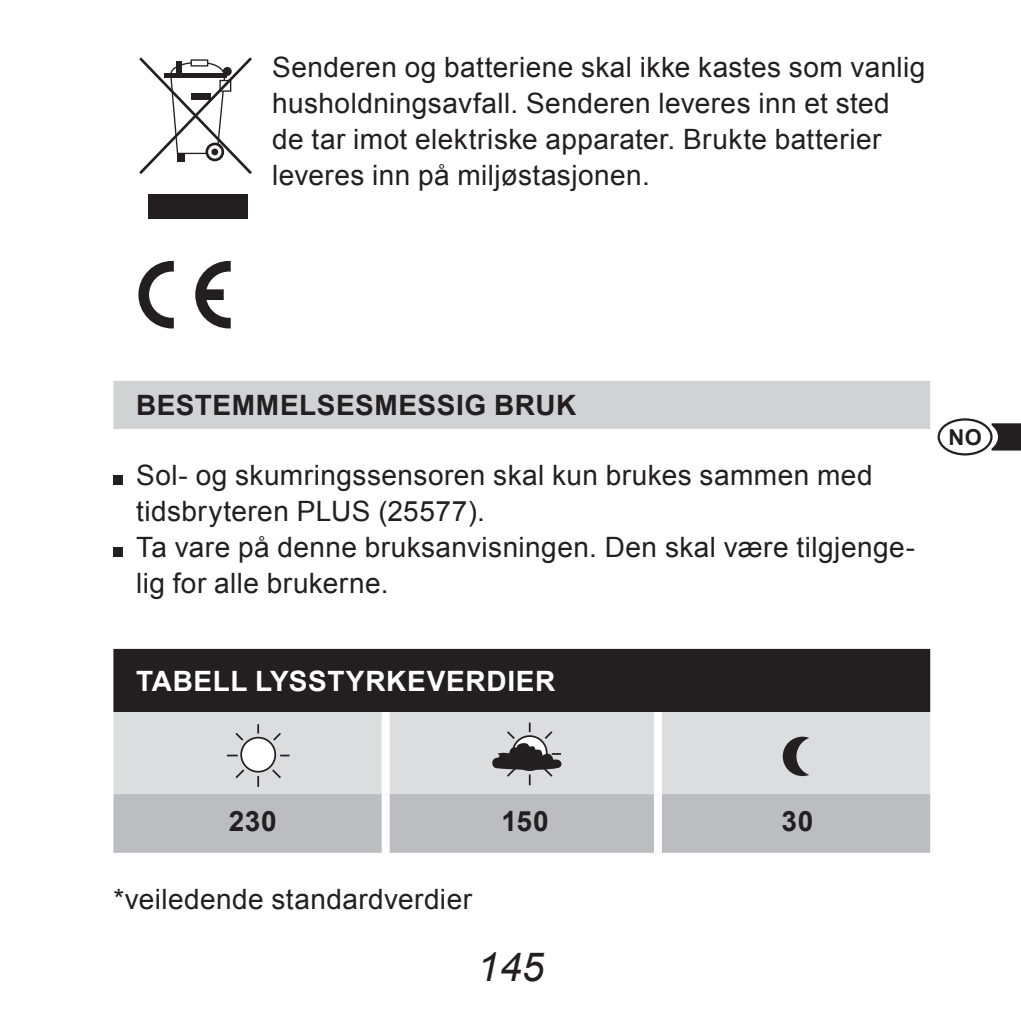
<style>
.page{position:relative;width:1021px;height:1021px;background:#fff}
.page>*{position:absolute;margin:0;border:0;box-sizing:border-box;transform-origin:0 0}
.t1{font:italic 40px "Arial";color:#231f20}
.t2{font:28px/36px "Arial";letter-spacing:.015em;color:#231f20}
.t3{font:700 28px "Arial";letter-spacing:.02em;color:#231f20}
.t4{font:700 28px "Arial";letter-spacing:.025em;color:#fff}
.t5{font:700 22px "Arial";color:#231f20}
</style>
<div class="page">
<svg style="left:991px;top:423px;width:29px;height:27px"></svg>
<div style="left:937px;top:418px;width:55px;height:37px;border:2px solid #231f20;border-radius:50%"></div>
<div style="left:113px;top:381px;width:817px;height:48px;background:#d1d2d4"></div>
<div style="left:113px;top:475px;width:9px;height:9px;background:#231f20"></div>
<div style="left:113px;top:547px;width:9px;height:9px;background:#231f20"></div>
<div style="left:148px;top:193px;width:99px;height:25px;background:#231f20"></div>
<svg style="left:139px;top:57px;width:113px;height:117px"></svg>
<div style="left:191px;top:93px;width:20px;height:7px;background:#231f20"></div>
<svg style="left:207px;top:144px;width:16px;height:16px"></svg>
<div style="left:205px;top:143px;width:19px;height:18px;border:3px solid #231f20;border-radius:50%"></div>
<div style="left:211px;top:148px;width:7px;height:7px;background:#231f20;border-radius:50%"></div>
<div style="left:113px;top:649px;width:817px;height:63px;background:#231f20"></div>
<div style="left:113px;top:712px;width:817px;height:82px;background:#dcdddf"></div>
<div style="left:113px;top:794px;width:817px;height:58px;background:#bcbdc0"></div>
<div style="left:382px;top:712px;width:8px;height:82px;background:#fff"></div>
<div style="left:382px;top:794px;width:8px;height:58px;background:#fff"></div>
<div style="left:654px;top:712px;width:8px;height:82px;background:#fff"></div>
<div style="left:654px;top:794px;width:8px;height:58px;background:#fff"></div>
<svg style="left:782px;top:736px;width:27px;height:40px"></svg>
<svg style="left:490px;top:722px;width:73px;height:63px"></svg>
<svg style="left:227px;top:754px;width:11px;height:2px"></svg>
<svg style="left:280px;top:754px;width:9px;height:2px"></svg>
<div style="left:241px;top:737px;width:34px;height:34px;background:#fff;border-radius:50%"></div>
<div style="left:240px;top:736px;width:36px;height:36px;border:2px solid #231f20;border-radius:50%"></div>
<svg style="left:233px;top:767px;width:13px;height:13px"></svg>
<svg style="left:271px;top:731px;width:12px;height:11px"></svg>
<svg style="left:257px;top:776px;width:2px;height:10px"></svg>
<svg style="left:257px;top:724px;width:2px;height:9px"></svg>
<svg style="left:270px;top:767px;width:13px;height:13px"></svg>
<svg style="left:233px;top:731px;width:12px;height:11px"></svg>
<svg style="left:138px;top:261px;width:93px;height:67px"></svg>
<p class="t2" style="left:272px;top:50px;width:654px">Senderen og batteriene skal ikke kastes som vanlig husholdningsavfall. Senderen leveres inn et sted de tar imot elektriske apparater. Brukte batterier leveres inn på miljøstasjonen.</p>
<p class="t3" style="left:136px;top:387px;width:442px">BESTEMMELSESMESSIG BRUK</p>
<p class="t2" style="left:136px;top:457px;width:780px">Sol- og skumringssensoren skal kun brukes sammen med tidsbryteren PLUS (25577).<br>Ta vare på denne bruksanvisningen. Den skal være tilgjenge&shy;lig for alle brukerne.</p>
<p class="t4" style="left:136px;top:662px;width:421px">TABELL LYSSTYRKEVERDI ER</p>
<p class="t5" style="left:948px;top:422px;width:35px">NO</p>
<p class="t3" style="left:229px;top:802px;width:49px">230</p>
<p class="t3" style="left:501px;top:802px;width:48px">150</p>
<p class="t3" style="left:781px;top:802px;width:33px">30</p>
<p class="t2" style="left:113px;top:881px;width:360px">*veiledende standardverdier</p>
<h1 class="t1" style="left:477px;top:941px;width:68px">145</h1>
</div>
